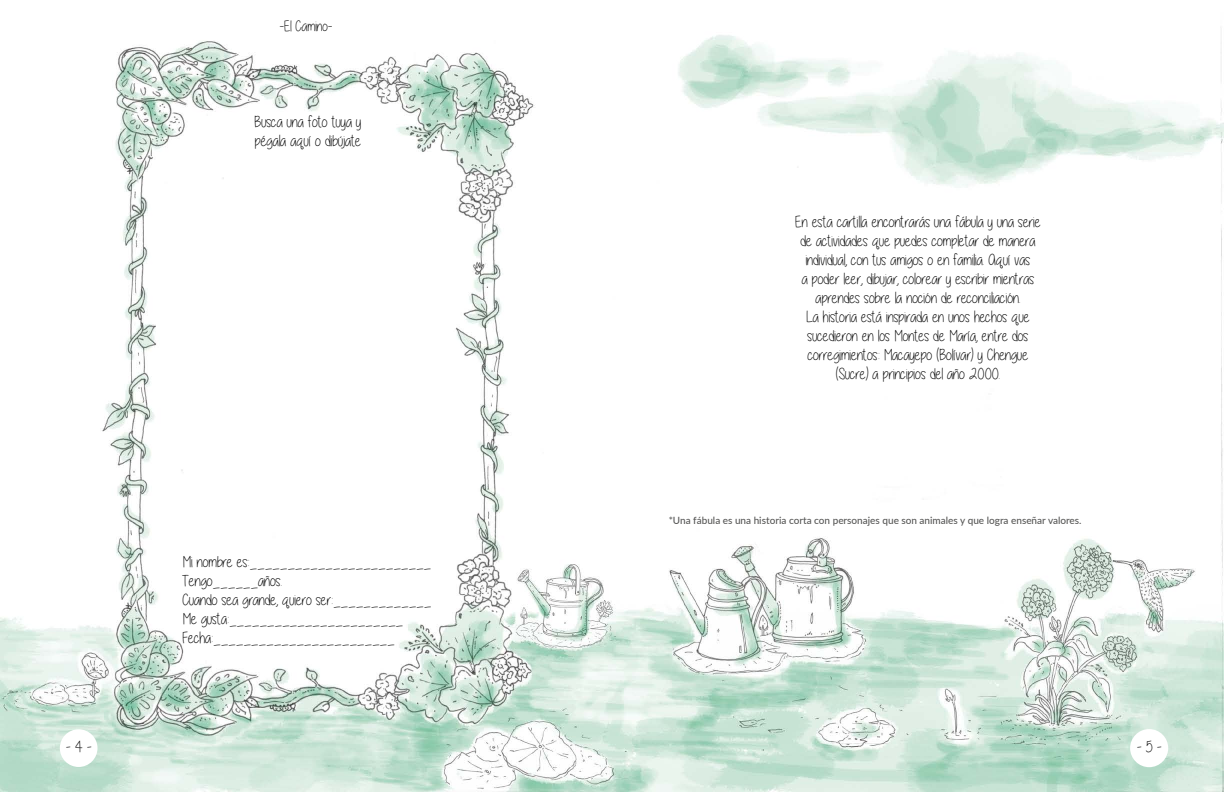
<style>
.page{position:relative;width:1224px;height:792px;background:#fff}
.page>*{position:absolute;margin:0;border:0;box-sizing:border-box;transform-origin:0 0}
.t1{font:16px/19px "Alittlesunshine";color:#000}
.t2{font:15px "Alittlesunshine";color:#000}
.t3{font:500 10px "Lato";color:#575756}
</style>
<div class="page">
<img style="left:0;top:35px;width:1224px;height:757px">
<div style="left:60px;top:729px;width:38px;height:38px;background:#fff;border-radius:50%"></div>
<div style="left:1130px;top:729px;width:38px;height:38px;background:#fff;border-radius:50%"></div>
<p class="t2" style="left:279px;top:18px;width:55px">-El Camino-</p>
<p class="t1" style="left:255px;top:112px;width:108px">Busca una foto tuya y pégala aquí o dibújate</p>
<p class="t1" style="left:183px;top:552px;width:250px">Mi nombre es:________________________ Tengo______años.<br>Cuando sea grande, quiero ser:_____________ Me gusta:_______________________ Fecha:________________________</p>
<p class="t1" style="left:795px;top:213px;width:247px;text-align:center">En esta cartilla encontrarás una fábula y una serie de actividades que puedes completar de manera individual, con tus amigos o en familia. Aquí vas<br>a poder leer, dibujar, colorear y escribir mientras aprendes sobre la noción de reconciliación.<br>La historia está inspirada en unos hechos que sucedieron en los Montes de María, entre dos corregimientos: Macayepo (Bolívar) y Chengue (Sucre) a principios del año 2000.</p>
<p class="t3" style="left:669px;top:513px;width:414px">*Una fábula es una historia corta con personajes que son animales y que logra enseñar valores.</p>
<p class="t1" style="left:66px;top:738px;width:28px">- 4 -</p>
<p class="t1" style="left:1137px;top:738px;width:27px">- 5 -</p>
</div>
